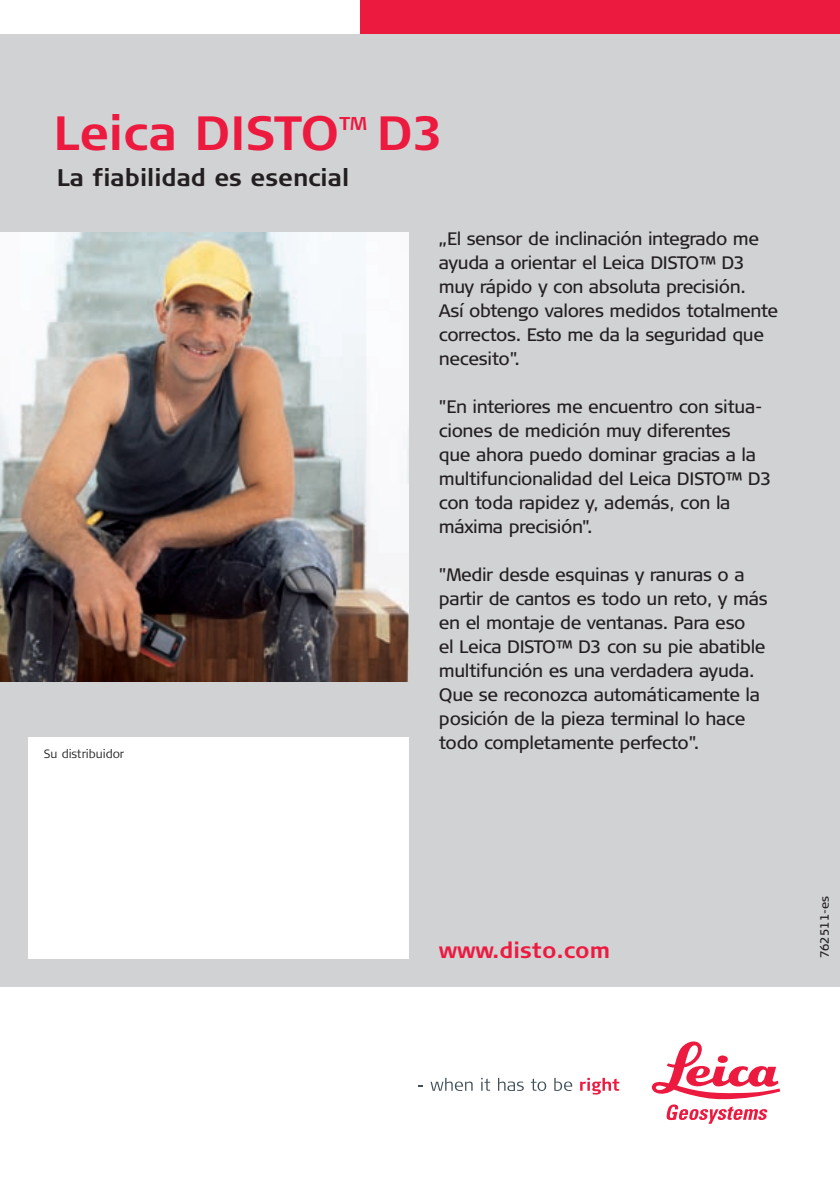
<style>
.page{position:relative;width:840px;height:1191px;background:#fff}
.page>*{position:absolute;margin:0;border:0;box-sizing:border-box;transform-origin:0 0}
.t1{font:700 48px "Signa Column";color:#ed1a40}
.t2{font:700 24px "Signa Column";color:#231f20}
.t3{font:700 22px "Signa Column";color:#ed1a40}
.t4{font:700 18.6px "Signa Column";color:#ed1a40}
.t5{font:18px/24px "Signa Column";letter-spacing:-.02em;color:#231f20}
.t6{font:300 12px "Signa Column";color:#231f20}
.t7{font:12px "Signa Column";letter-spacing:.01em;color:#231f20}
</style>
<div class="page">
<div style="left:360px;top:0;width:479px;height:34px;background:#ed1a40"></div>
<div style="left:0;top:34px;width:839px;height:952px;background:#d1d2d4"></div>
<svg style="left:430px;top:1077px;width:42px;height:14px"></svg>
<svg style="left:481px;top:1077px;width:9px;height:13px"></svg>
<svg style="left:498px;top:1077px;width:25px;height:14px"></svg>
<svg style="left:530px;top:1078px;width:16px;height:13px"></svg>
<svg style="left:554px;top:1077px;width:18px;height:14px"></svg>
<svg style="left:580px;top:1077px;width:39px;height:17px"></svg>
<svg style="left:651px;top:1041px;width:128px;height:82px"></svg>
<div style="left:28px;top:737px;width:380px;height:221px;background:#fff"></div>
<img style="left:0;top:232px;width:408px;height:450px">
<h1 class="t1" style="left:53px;top:106px;width:287px">Leica Disto</h1>
<p class="t4" style="left:339px;top:112px;width:29px">TM</p>
<h1 class="t1" style="left:376px;top:106px;width:68px">D3</h1>
<h2 class="t2" style="left:57px;top:164px;width:294px">La fiabilidad es esencial</h2>
<p class="t6" style="left:44px;top:747px;width:82px">Su distribuidor</p>
<p class="t5" style="left:438px;top:227px;width:340px">„El sensor de inclinación integrado me ayuda a orientar el Leica DISTO™ D3 muy rápido y con absoluta precisión.<br>Así obtengo valores medidos totalmente correctos. Esto me da la seguridad que necesito".</p>
<p class="t5" style="left:438px;top:395px;width:334px">"En interiores me encuentro con situa&shy;ciones de medición muy diferentes<br>que ahora puedo dominar gracias a la multifuncionalidad del Leica DISTO™ D3 con toda rapidez y, además, con la máxima precisión".</p>
<p class="t5" style="left:438px;top:563px;width:330px">"Medir desde esquinas y ranuras o a partir de cantos es todo un reto, y más en el montaje de ventanas. Para eso<br>el Leica DISTO™ D3 con su pie abatible multifunción es una verdadera ayuda.<br>Que se reconozca automáticamente la posición de la pieza terminal lo hace todo completamente perfecto".</p>
<p class="t3" style="left:438px;top:938px;width:172px">www.disto.com</p>
<p class="t7" style="left:817px;top:958px;width:64px;rotate:-90deg">762511-es</p>
</div>
